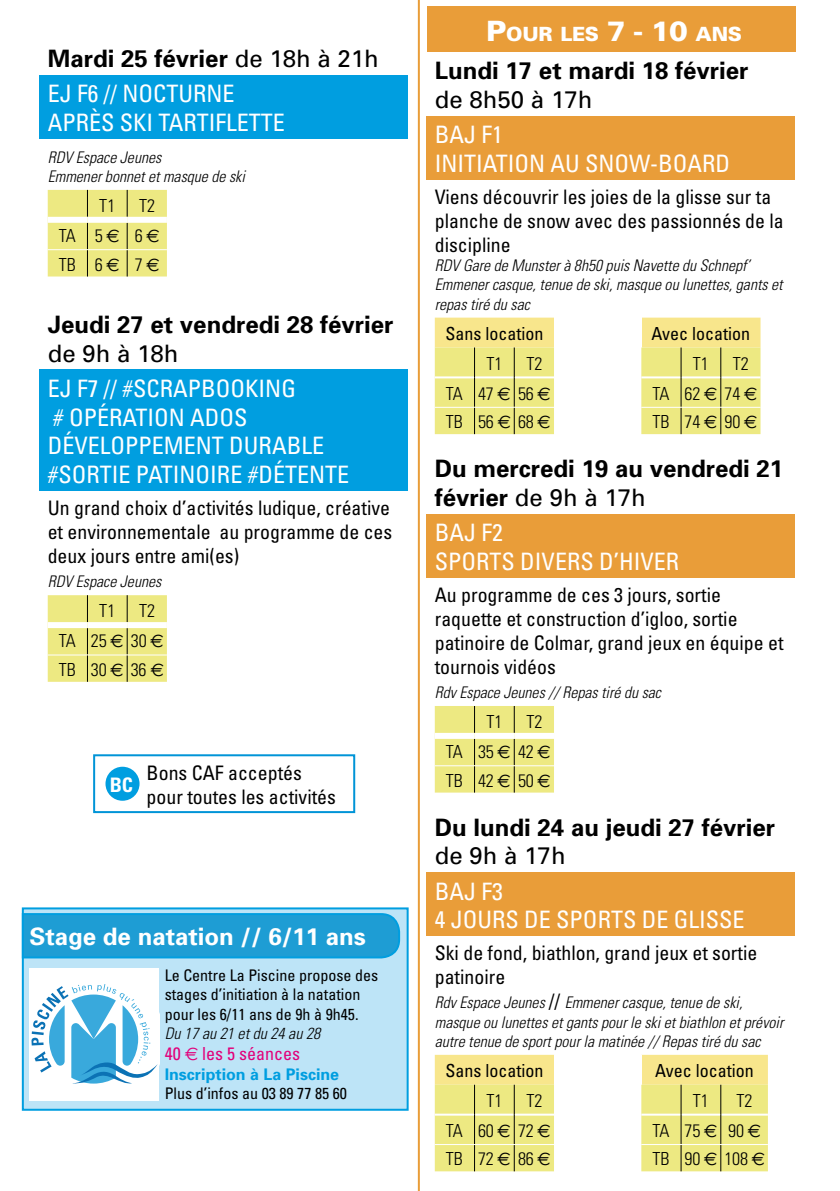
<style>
.page{position:relative;width:840px;height:1191px;background:#fff}
.page>*{position:absolute;margin:0;border:0;box-sizing:border-box;transform-origin:0 0}
.t1{font:condensed 24px/28.8px "Univers";color:#fff}
.t2{font:700 24px/35.2px "Univers";color:#000}
.t3{font:24px "Univers";color:#000}
.t4{font:700 24px "Univers";color:#fff}
.t5{font:condensed 20px/24px "Univers";color:#000}
.t6{font:700 condensed 20px "Univers";color:#fff}
.t7{font:900 19.6px "Univers";letter-spacing:-.015em;color:#fff}
.t8{font:300 condensed 18px/29.2px "Univers";letter-spacing:-.005em;color:#000}
.t9{font:condensed 18px "Univers";color:#000}
.t10{font:condensed 18px "Univers";color:#e2007a}
.t11{font:italic 300 condensed 16px/19.2px "Univers";color:#000}
.t12{font:condensed 16px/19.2px "Univers";color:#000}
.t13{font:700 16px "Univers";color:#009ee0}
.s1{font-weight:400}
.s2{font-weight:400;font-stretch:condensed;color:#fff}
.s3{font-family:"Euro Sig";font-weight:400;font-stretch:normal}
.s4{font-family:"Euro Sig";font-stretch:normal}
.s5{font-size:28px}
.s6{font-weight:400;font-style:normal;font-size:20px}
</style>
<div class="page">
<svg style="left:417px;top:0;width:379px;height:1191px"></svg>
<div style="left:40px;top:75px;width:368px;height:64px;background:#009ee0"></div>
<div style="left:48px;top:190px;width:119px;height:86px;background:#ede982"></div>
<div style="left:48px;top:217px;width:39px;height:6px;background:#fff"></div>
<div style="left:87px;top:217px;width:40px;height:6px;background:#fff"></div>
<div style="left:127px;top:217px;width:40px;height:6px;background:#fff"></div>
<div style="left:40px;top:369px;width:368px;height:122px;background:#009ee0"></div>
<svg style="left:48px;top:595px;width:119px;height:87px;background:#e9e582"></svg>
<div style="left:48px;top:622px;width:39px;height:6px;background:#fff"></div>
<div style="left:87px;top:622px;width:40px;height:6px;background:#fff"></div>
<div style="left:127px;top:622px;width:40px;height:6px;background:#fff"></div>
<div style="left:426px;top:116px;width:368px;height:64px;background:#e99d39"></div>
<svg style="left:434px;top:318px;width:326px;height:116px"></svg>
<div style="left:426px;top:514px;width:368px;height:64px;background:#e99d39"></div>
<svg style="left:434px;top:706px;width:119px;height:86px;background:#e9e582"></svg>
<div style="left:434px;top:733px;width:40px;height:6px;background:#fff"></div>
<div style="left:474px;top:733px;width:40px;height:6px;background:#fff"></div>
<div style="left:514px;top:733px;width:39px;height:6px;background:#fff"></div>
<div style="left:426px;top:872px;width:368px;height:64px;background:#e99d39"></div>
<svg style="left:434px;top:1054px;width:333px;height:117px"></svg>
<div style="left:426px;top:7px;width:369px;height:45px;background:#e99d39"></div>
<div style="left:105px;top:766px;width:34px;height:34px;background:#009ee0;border-radius:50%"></div>
<div style="left:93px;top:754px;width:262px;height:59px;border:2px solid #0094d7"></div>
<div style="left:22px;top:907px;width:386px;height:203px;background:#bde4f7;border:2px solid #009ee0"></div>
<div style="left:30px;top:968px;width:129px;height:132px;background:#fff"></div>
<svg style="left:31px;top:984px;width:127px;height:100px"></svg>
<svg style="left:21px;top:912px;width:380px;height:47px;background:#23a0d6"></svg>
<p class="t2" style="left:48px;top:41px;width:332px">Mardi 25 février <span class="s1">de 18h à 21h<br></span><span class="s2">EJ F6 // N octurne</span></p>
<p class="t1" style="left:48px;top:107px;width:235px">après ski tartiflette</p>
<p class="t11" style="left:48px;top:147px;width:199px">RDV Espace Jeunes<br>Emmener bonnet et masque de ski</p>
<p class="t8" style="left:99px;top:191px;width:17px">T1</p>
<p class="t8" style="left:59px;top:191px;width:102px;text-indent:80px">T2<br>TA 5 <span class="s3">€</span>6 <span class="s3">€<br></span>TB 6 <span class="s3">€</span>7 <span class="s3">€</span></p>
<p class="t2" style="left:48px;top:307px;width:347px">Jeudi 27 et vendredi 28 février</p>
<p class="t3" style="left:48px;top:339px;width:132px">de 9h à 18h</p>
<p class="t1" style="left:48px;top:373px;width:300px">EJ F7 // #Scrapbooking<br># opération ados<br>d éveloppement durable #sortie patinoire #d étente</p>
<p class="t5" style="left:48px;top:496px;width:346px;text-align:justify">U n grand choix d’activités ludique, créative et environnementale au programme de ces deux jours entre ami(es)</p>
<p class="t11" style="left:48px;top:572px;width:115px">RDV Espace Jeunes</p>
<p class="t8" style="left:99px;top:596px;width:17px">T1</p>
<p class="t8" style="left:59px;top:596px;width:107px;text-indent:80px">T2<br>TA 25 <span class="s3">€</span> 30 <span class="s3">€<br></span>TB 30 <span class="s3">€</span> 36 <span class="s3">€</span></p>
<p class="t6" style="left:110px;top:772px;width:25px">BC</p>
<p class="t5" style="left:146px;top:760px;width:191px">Bons CAF acceptés pour toutes les activités</p>
<p class="t4" style="left:29px;top:922px;width:338px">Stage de natation // 6/11 ans</p>
<p class="t12" style="left:165px;top:965px;width:215px">Le Centre La Piscine propose des stages d’initiation à la natation pour les 6/11 ans de 9h à 9h45.</p>
<p class="t11" style="left:165px;top:1023px;width:157px">Du 17 au 21 et du 24 au 28</p>
<p class="t10" style="left:165px;top:1042px;width:137px">40 <span class="s4">€</span> les 5 séances</p>
<p class="t13" style="left:165px;top:1064px;width:176px">Inscription à La Piscine</p>
<p class="t12" style="left:165px;top:1083px;width:184px">Plus d’infos au 03 89 77 85 60</p>
<p class="t7" style="left:486px;top:21px;width:257px"><span class="s5">P</span>OUR LES <span class="s5">7 - 10</span> ANS</p>
<p class="t2" style="left:434px;top:53px;width:315px">Lundi 17 et mardi 18 février</p>
<p class="t3" style="left:434px;top:86px;width:159px">de 8h50 à 17h</p>
<p class="t1" style="left:434px;top:120px;width:293px">BAJ F1<br>I nitiation au snow-board</p>
<p class="t5" style="left:434px;top:185px;width:350px">Viens découvrir les joies de la glisse sur ta planche de snow avec des passionnés de la discipline</p>
<p class="t11" style="left:434px;top:256px;width:349px">RDV Gare de Munster à 8h50 puis Navette du Schnepf’<br>Emmener casque, tenue de ski, masque ou lunettes, gants et repas tiré du sac</p>
<p class="t9" style="left:445px;top:322px;width:99px">Sans location</p>
<p class="t9" style="left:651px;top:322px;width:100px">Avec location</p>
<p class="t8" style="left:486px;top:349px;width:17px">T1</p>
<p class="t8" style="left:526px;top:349px;width:17px">T2</p>
<p class="t8" style="left:692px;top:349px;width:17px">T1</p>
<p class="t8" style="left:732px;top:349px;width:17px">T2</p>
<p class="t8" style="left:445px;top:378px;width:106px">TA 47 <span class="s3">€</span> 56 <span class="s3">€</span></p>
<p class="t8" style="left:652px;top:378px;width:106px">TA 62 <span class="s3">€</span> 74 <span class="s3">€</span></p>
<p class="t8" style="left:445px;top:407px;width:106px">TB 56 <span class="s3">€</span> 68 <span class="s3">€</span></p>
<p class="t8" style="left:652px;top:407px;width:106px">TB 74 <span class="s3">€</span> 90 <span class="s3">€</span></p>
<p class="t2" style="left:434px;top:454px;width:350px;line-height:28.8px">Du mercredi 19 au vendredi 21 février <span class="s1">de 9h à 17h</span></p>
<p class="t1" style="left:434px;top:518px;width:246px">B AJ F2<br>Sports d ivers d’h iver</p>
<p class="t5" style="left:434px;top:582px;width:350px">Au programme de ces 3 jours, sortie raquette et construction d’igloo, sortie patinoire de Colmar, grand jeux en équipe et tournois vidéos</p>
<p class="t11" style="left:434px;top:682px;width:228px">Rdv Espace Jeunes // Repas tiré du sac</p>
<p class="t8" style="left:486px;top:707px;width:17px">T1</p>
<p class="t8" style="left:445px;top:707px;width:106px;text-indent:80px">T2<br>TA 35 <span class="s3">€</span> 42 <span class="s3">€<br></span>TB 42 <span class="s3">€</span> 50 <span class="s3">€</span></p>
<p class="t2" style="left:434px;top:809px;width:342px">Du lundi 24 au jeudi 27 février</p>
<p class="t3" style="left:434px;top:842px;width:132px">de 9h à 17h</p>
<p class="t1" style="left:434px;top:876px;width:284px">B AJ F3<br>4 jours de sports de glisse</p>
<p class="t5" style="left:434px;top:941px;width:324px">Ski de fond, biathlon, grand jeux et sortie patinoire</p>
<p class="t11" style="left:434px;top:993px;width:350px">Rdv Espace Jeunes <span class="s6">//</span> Emmener casque, tenue de ski, masque ou lunettes et gants pour le ski et biathlon et prévoir autre tenue de sport pour la matinée // Repas tiré du sac</p>
<p class="t9" style="left:445px;top:1059px;width:99px">Sans location</p>
<p class="t9" style="left:655px;top:1059px;width:100px">Avec location</p>
<p class="t8" style="left:486px;top:1085px;width:17px">T1</p>
<p class="t8" style="left:526px;top:1085px;width:17px">T2</p>
<p class="t8" style="left:692px;top:1085px;width:17px">T1</p>
<p class="t8" style="left:736px;top:1085px;width:17px">T2</p>
<p class="t8" style="left:445px;top:1115px;width:106px">TA 60 <span class="s3">€</span> 72 <span class="s3">€</span></p>
<p class="t8" style="left:652px;top:1115px;width:110px">TA 75 <span class="s3">€</span> 90 <span class="s3">€</span></p>
<p class="t8" style="left:445px;top:1144px;width:106px">TB 72 <span class="s3">€</span> 86 <span class="s3">€</span></p>
<p class="t8" style="left:652px;top:1144px;width:114px">TB 90 <span class="s3">€</span> 108 <span class="s3">€</span></p>
</div>
